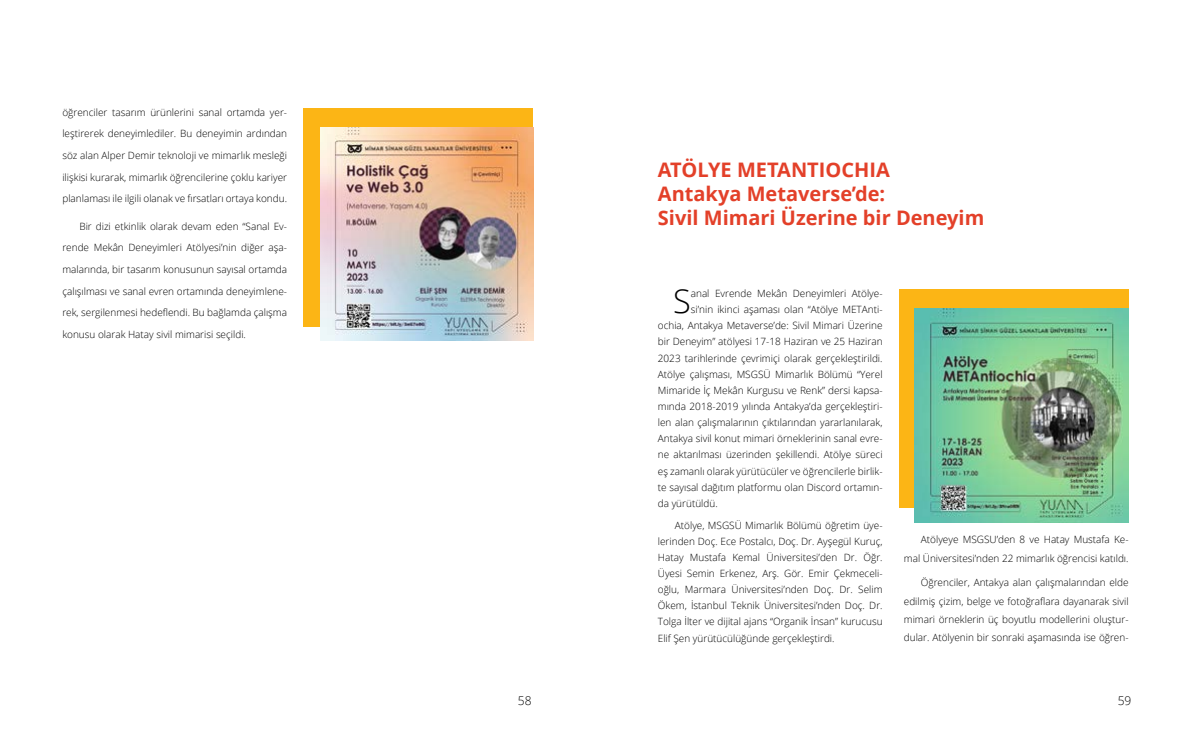
<style>
.page{position:relative;width:1191px;height:738px;background:#fff}
.page>*{position:absolute;margin:0;border:0;box-sizing:border-box;transform-origin:0 0}
.t1{font:300 32.4px "Open Sans";color:#000}
.t2{font:700 20px/24px "Open Sans";color:#e34029}
.t3{font:300 12px "Open Sans";color:#000}
.t4{font:300 10px/21.6px "Open Sans";color:#000;text-align:justify}
</style>
<div class="page">
<div style="left:304px;top:108px;width:229px;height:218px;background:#fcb515"></div>
<img style="left:320px;top:127px;width:213px;height:213px">
<div style="left:899px;top:289px;width:229px;height:218px;background:#fcb515"></div>
<img style="left:914px;top:308px;width:214px;height:214px">
<p class="t4" style="left:62px;top:101px;width:226px">öğrenciler tasarım ürünlerini sanal ortamda yer&shy;leştirerek deneyimlediler. Bu deneyimin ardından söz alan Alper Demir teknoloji ve mimarlık mesleği ilişkisi kurarak, mimarlık öğrencilerine çoklu kariyer planlaması ile ilgili olanak ve fırsatları ortaya kondu.</p>
<p class="t4" style="left:62px;top:215px;width:226px;text-indent:17px">Bir dizi etkinlik olarak devam eden “Sanal Ev&shy;rende Mekân Deneyimleri Atölyesi’nin diğer aşa&shy;malarında, bir tasarım konusunun sayısal ortamda çalışılması ve sanal evren ortamında deneyimlene&shy;rek, sergilenmesi hedeflendi. Bu bağlamda çalışma konusu olarak Hatay sivil mimarisi seçildi.</p>
<h2 class="t2" style="left:658px;top:157px;width:328px">ATÖLYE METANTIOCHIA<br>Antakya Metaverse’de:<br>Sivil Mimari Üzerine bir Deneyim</h2>
<h1 class="t1" style="left:673px;top:279px;width:19px">S</h1>
<p class="t4" style="left:691px;top:282px;width:193px">anal Evrende Mekân Deneyimleri Atölye-</p>
<p class="t4" style="left:691px;top:298px;width:193px">si’nin ikinci aşaması olan “Atölye METAnti-</p>
<p class="t4" style="left:658px;top:314px;width:226px">ochia, Antakya Metaverse’de: Sivil Mimari Üzerine</p>
<p class="t4" style="left:658px;top:330px;width:226px">bir Deneyim” atölyesi 17-18 Haziran ve 25 Haziran</p>
<p class="t4" style="left:658px;top:346px;width:226px">2023 tarihlerinde çevrimiçi olarak gerçekleştirildi.</p>
<p class="t4" style="left:658px;top:363px;width:226px">Atölye çalışması, MSGSÜ Mimarlık Bölümü “Yerel</p>
<p class="t4" style="left:658px;top:379px;width:226px">Mimaride İç Mekân Kurgusu ve Renk” dersi kapsa-</p>
<p class="t4" style="left:658px;top:395px;width:226px">mında 2018-2019 yılında Antakya’da gerçekleştiri-</p>
<p class="t4" style="left:658px;top:411px;width:226px">len alan çalışmalarının çıktılarından yararlanılarak,</p>
<p class="t4" style="left:658px;top:427px;width:226px">Antakya sivil konut mimari örneklerinin sanal evre-</p>
<p class="t4" style="left:658px;top:443px;width:226px">ne aktarılması üzerinden şekillendi. Atölye süreci</p>
<p class="t4" style="left:658px;top:459px;width:226px">eş zamanlı olarak yürütücüler ve öğrencilerle birlik-</p>
<p class="t4" style="left:658px;top:475px;width:226px">te sayısal dağıtım platformu olan Discord ortamın-</p>
<p class="t4" style="left:658px;top:491px;width:61px">da yürütüldü.</p>
<p class="t4" style="left:658px;top:516px;width:226px;line-height:16.1px;text-indent:17px">Atölye, MSGSÜ Mimarlık Bölümü öğretim üye&shy;lerinden Doç. Ece Postalcı, Doç. Dr. Ayşegül Kuruç, Hatay Mustafa Kemal Üniversitesi’den Dr. Öğr.<br>Üyesi Semin Erkenez, Arş. Gör. Emir Çekmeceli&shy;oğlu, Marmara Üniversitesi’nden Doç. Dr. Selim Ökem, İstanbul Teknik Üniversitesi’nden Doç. Dr.<br>Tolga İlter ve dijital ajans “Organik İnsan” kurucusu Elif Şen yürütücülüğünde gerçekleştirdi.</p>
<p class="t4" style="left:904px;top:530px;width:226px;line-height:18.4px;text-align:right">Atölyeye MSGSU’den 8 ve Hatay Mustafa Ke&shy;mal Üniversitesi’nden 22 mimarlık öğrencisi katıldı.</p>
<p class="t4" style="left:904px;top:572px;width:226px;line-height:18.4px;text-indent:17px">Öğrenciler, Antakya alan çalışmalarından elde edilmiş çizim, belge ve fotoğraflara dayanarak sivil mimari örneklerin üç boyutlu modellerini oluştur&shy;dular. Atölyenin bir sonraki aşamasında ise öğren-</p>
<p class="t3" style="left:518px;top:692px;width:15px">58</p>
<p class="t3" style="left:1117px;top:692px;width:15px">59</p>
</div>
